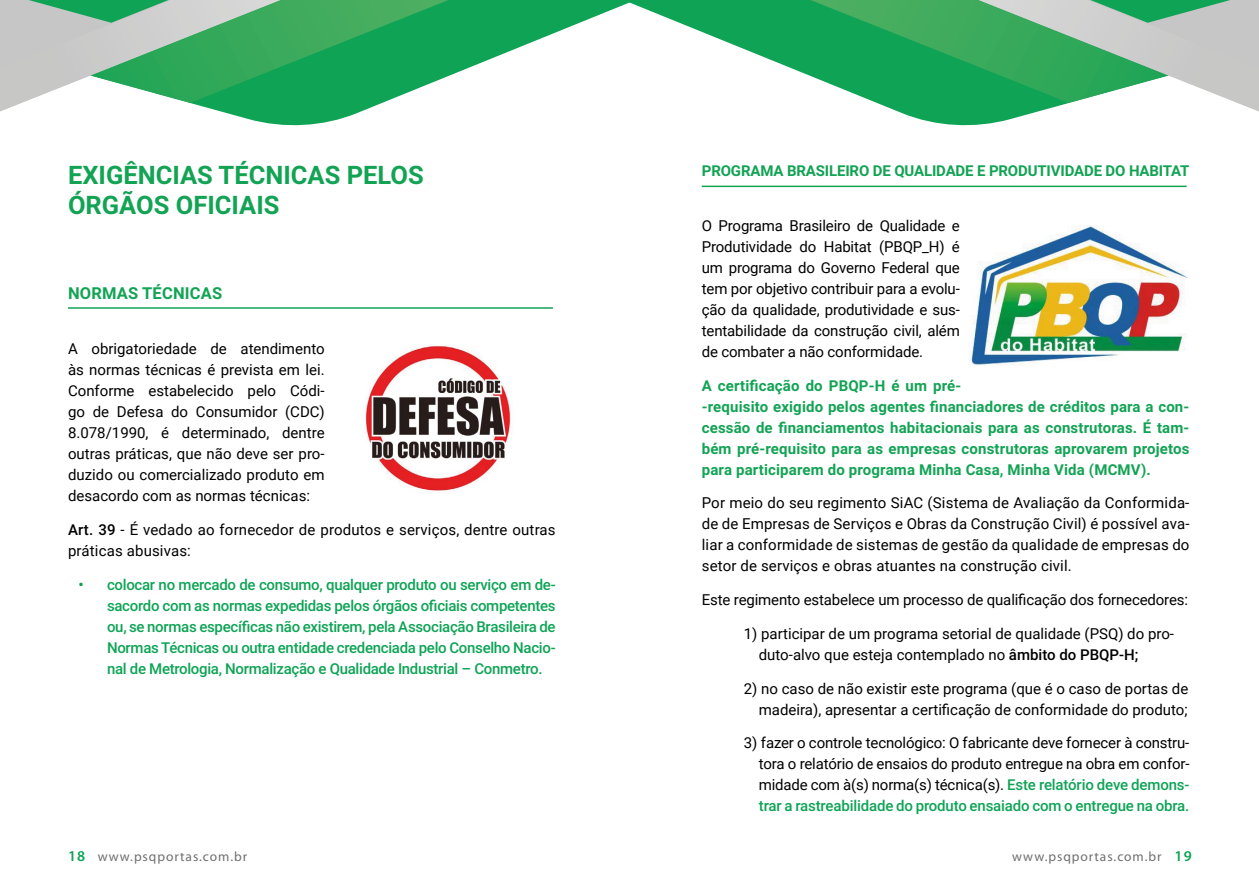
<style>
.page{position:relative;width:1259px;height:893px;background:#fff}
.page>*{position:absolute;margin:0;border:0;box-sizing:border-box;transform-origin:0 0}
.t1{font:700 25.5px/30.6px "Roboto";color:#12a354}
.t2{font:700 16.5px "Roboto";letter-spacing:.01em;color:#12a354}
.t3{font:15px/21px "Roboto";color:#000;text-align:justify}
.t4{font:500 15px/21px "Roboto";letter-spacing:-.02em;color:#0ea355;text-align:justify}
.t5{font:700 15px/21px "Roboto";letter-spacing:.01em;color:#12a354}
.t6{font:700 15px "Roboto";letter-spacing:-.01em;color:#12a354}
.t7{font:13.5px "Myriad Pro";letter-spacing:.07em;color:#706f6f}
.s1{font-weight:500}
.s2{font-weight:500;color:#0ea355}
.s3{font-weight:600;font-size:15px;color:#0ea355}
</style>
<div class="page">
<svg style="left:219px;top:0;width:410px;height:126px"></svg>
<svg style="left:0;top:0;width:518px;height:111px;background:#6cbc8d"></svg>
<svg style="left:629px;top:0;width:411px;height:126px"></svg>
<svg style="left:740px;top:0;width:519px;height:111px"></svg>
<hr style="left:68px;top:307px;width:485px;height:2px;background:#12a354">
<img style="left:364px;top:346px;width:148px;height:146px">
<hr style="left:702px;top:186px;width:484px;height:1px;background:#12a354">
<img style="left:971px;top:225px;width:217px;height:141px">
<h1 class="t1" style="left:68px;top:158px;width:357px">EXIGÊNCIAS TÉCNICAS PELOS<br>ÓRGÃOS OFICIAIS</h1>
<p class="t2" style="left:68px;top:282px;width:156px">NORMAS TÉCNICAS</p>
<p class="t3" style="left:68px;top:338px;width:258px">A obrigatoriedade de atendimento às normas técnicas é prevista em lei.<br>Conforme estabelecido pelo Códi&shy;go de Defesa do Consumidor (CDC)<br>8.078/1990, é determinado, dentre outras práticas, que não deve ser pro&shy;duzido ou comercializado produto em desacordo com as normas técnicas:</p>
<p class="t3" style="left:68px;top:519px;width:489px"><span class="s1">Art. 39</span> - É vedado ao fornecedor de produtos e serviços, dentre outras práticas abusivas:</p>
<p class="t4" style="left:107px;top:574px;width:450px;text-indent:-28px">• colocar no mercado de consumo, qualquer produto ou serviço em de&shy;sacordo com as normas expedidas pelos órgãos oficiais competentes ou, se normas específicas não existirem, pela Associação Brasileira de Normas Técnicas ou outra entidade credenciada pelo Conselho Nacio&shy;nal de Metrologia, Normalização e Qualidade Industrial – Conmetro.</p>
<p class="t6" style="left:702px;top:160px;width:489px">PROGRAMA BRASILEIRO DE QUALIDADE E PRODUTIVIDADE DO HABITAT</p>
<p class="t3" style="left:702px;top:214px;width:260px">O Programa Brasileiro de Qualidade e Produtividade do Habitat (PBQP_H) é um programa do Governo Federal que tem por objetivo contribuir para a evolu&shy;ção da qualidade, produtividade e sus&shy;tentabilidade da construção civil, além de combater a não conformidade.</p>
<p class="t5" style="left:702px;top:374px;width:489px">A certificação do PBQP-H é um pré-<br>-requisito exigido pelos agentes financiadores de créditos para a con&shy;cessão de financiamentos habitacionais para as construtoras. É tam&shy;bém pré-requisito para as empresas construtoras aprovarem projetos para participarem do programa Minha Casa, Minha Vida (MCMV).</p>
<p class="t3" style="left:702px;top:492px;width:489px">Por meio do seu regimento SiAC (Sistema de Avaliação da Conformida&shy;de de Empresas de Serviços e Obras da Construção Civil) é possível ava&shy;liar a conformidade de sistemas de gestão da qualidade de empresas do setor de serviços e obras atuantes na construção civil.</p>
<p class="t3" style="left:702px;top:589px;width:488px">Este regimento estabelece um processo de qualificação dos fornecedores:</p>
<p class="t3" style="left:759px;top:622px;width:417px;text-indent:-15px">1) participar de um programa setorial de qualidade (PSQ) do pro&shy;duto-alvo que esteja contemplado no <span class="s1">âmbito do PBQP-H;</span></p>
<p class="t3" style="left:744px;top:677px;width:446px;text-align:right">2) no caso de não existir este programa (que é o caso de portas de madeira), apresentar a certificação de conformidade do produto;</p>
<p class="t3" style="left:759px;top:732px;width:432px;text-indent:-15px">3) fazer o controle tecnológico: O fabricante deve fornecer à constru&shy;tora o relatório de ensaios do produto entregue na obra em confor&shy;midade com à(s) norma(s) técnica(s). <span class="s2">Este relatório deve demons&shy;trar a rastreabilidade do produto ensaiado com o entregue na obra.</span></p>
<p class="t7" style="left:68px;top:848px;width:181px"><span class="s3">18</span> www.psqportas.com.br</p>
<p class="t7" style="left:1012px;top:848px;width:181px">www.psqportas.com.br <span class="s3">19</span></p>
</div>
